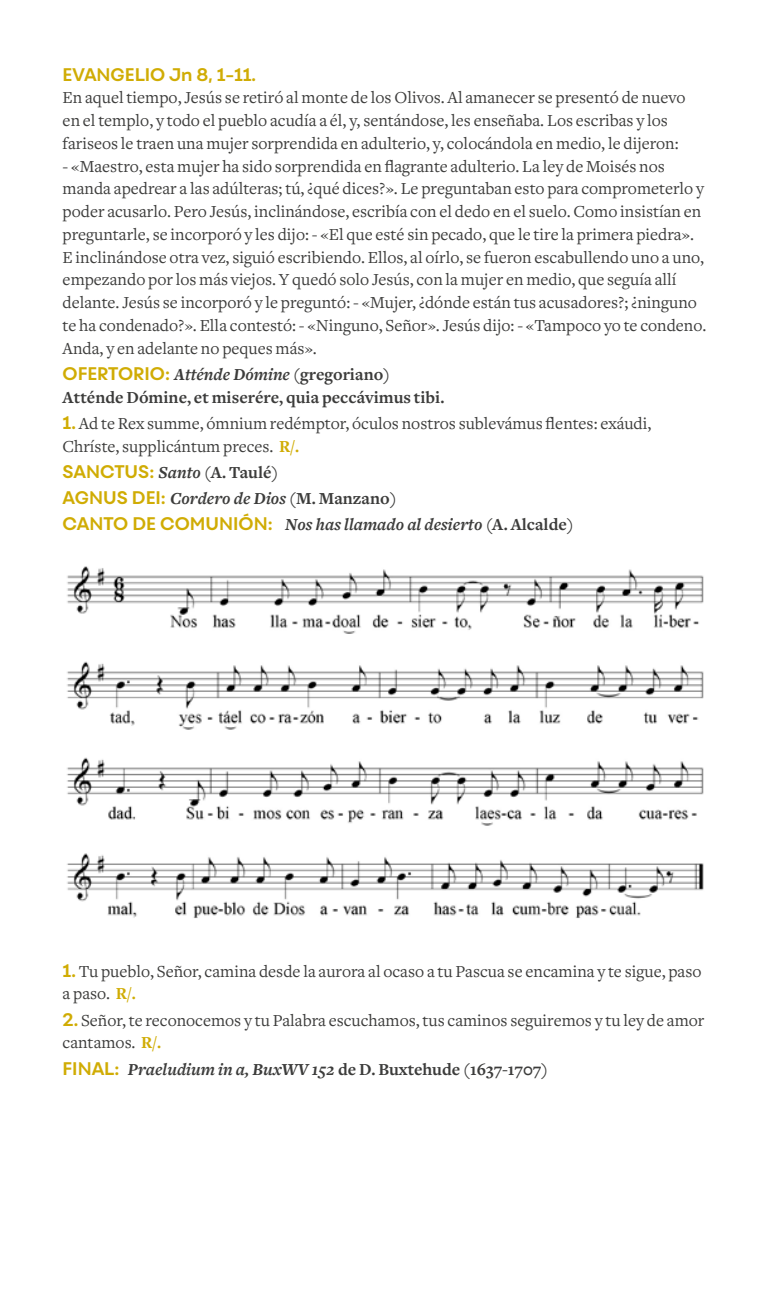
<style>
.page{position:relative;width:769px;height:1290px;background:#fff}
.page>*{position:absolute;margin:0;border:0;box-sizing:border-box;transform-origin:0 0}
.t1{font:17.5px/22.8px "Freight Text";color:#3c3c3b}
.t2{font:700 17.5px/22.8px "Freight Text";color:#3c3c3b}
.t3{font:italic 700 17.5px/26.2px "Freight Text";color:#3c3c3b}
.t4{font:700 17.5px "Fibra";color:#d0ac04}
.s1{font-family:"Fibra";color:#d0ac04}
.s2{font-style:italic}
.s3{font-family:"Fibra";font-weight:700;color:#d0ac04}
.s4{font-weight:700;color:#d0ac04}
.s5{font-family:"Fibra";font-style:normal;color:#d0ac04}
.s6{font-style:normal}
</style>
<div class="page">
<img style="left:67px;top:566px;width:637px;height:353px">
<p class="t4" style="left:63px;top:63px;width:195px">EVANGELIO Jn 8, 1-11.</p>
<p class="t1" style="left:63px;top:87px;width:624px">En aquel tiempo, Jesús se retiró al monte de los Olivos. Al amanecer se presentó de nuevo en el templo, y todo el pueblo acudía a él, y, sentándose, les enseñaba. Los escribas y los fariseos le traen una mujer sorprendida en adulterio, y, colocándola en medio, le dijeron:</p>
<p class="t1" style="left:63px;top:155px;width:645px">- «Maestro, esta mujer ha sido sorprendida en flagrante adulterio. La ley de Moisés nos manda apedrear a las adúlteras; tú, ¿qué dices?». Le preguntaban esto para comprometerlo y poder acusarlo. Pero Jesús, inclinándose, escribía con el dedo en el suelo. Como insistían en preguntarle, se incorporó y les dijo: - «El que esté sin pecado, que le tire la primera piedra».<br>E inclinándose otra vez, siguió escribiendo. Ellos, al oírlo, se fueron escabullendo uno a uno, empezando por los más viejos. Y quedó solo Jesús, con la mujer en medio, que seguía allí delante. Jesús se incorporó y le preguntó: - «Mujer, ¿dónde están tus acusadores?; ¿ninguno te ha condenado?». Ella contestó: - «Ninguno, Señor». Jesús dijo: - «Tampoco yo te condeno.<br>Anda, y en adelante no peques más».</p>
<p class="t2" style="left:63px;top:363px;width:383px"><span class="s1">OFERTORIO:</span> <span class="s2">Atténde Dómine</span> (gregoriano)<br>Atténde Dómine, et miserére, quia peccávimus tibi.</p>
<p class="t1" style="left:63px;top:412px;width:590px"><span class="s3">1.</span> Ad te Rex summe, ómnium redémptor, óculos nostros sublevámus flentes: exáudi,<br>Chríste, supplicántum preces. <span class="s4">R/.</span></p>
<p class="t3" style="left:63px;top:459px;width:513px"><span class="s5">SANCTUS:</span> Santo <span class="s6">(A. Taulé)<br></span><span class="s5">AGNUS DEI:</span> Cordero de Dios <span class="s6">(M. Manzano)<br></span><span class="s5">CANTO DE COMUNIÓN:</span> Nos has llamado al desierto <span class="s6">(A. Alcalde)</span></p>
<p class="t1" style="left:63px;top:960px;width:640px"><span class="s3">1.</span> Tu pueblo, Señor, camina desde la aurora al ocaso a tu Pascua se encamina y te sigue, paso a paso. <span class="s4">R/.</span></p>
<p class="t1" style="left:63px;top:1009px;width:643px"><span class="s3">2.</span> Señor, te reconocemos y tu Palabra escuchamos, tus caminos seguiremos y tu ley de amor cantamos. <span class="s4">R/.</span></p>
<p class="t2" style="left:63px;top:1058px;width:487px"><span class="s1">FINAL:</span> <span class="s2">Praeludium in a, BuxWV 152</span> de D. Buxtehude (1637-1707)</p>
</div>
